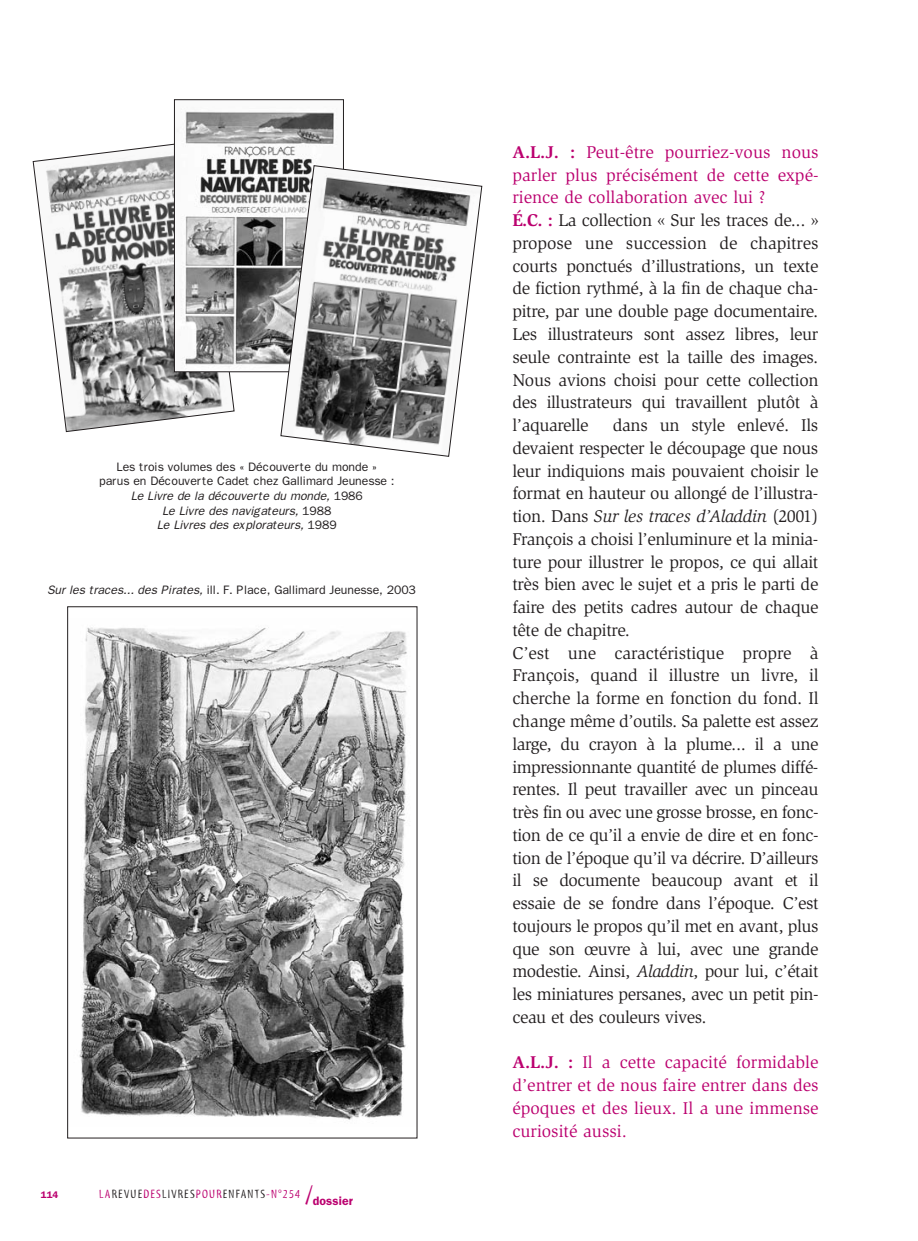
<style>
.page{position:relative;width:918px;height:1241px;background:#fff}
.page>*{position:absolute;margin:0;border:0;box-sizing:border-box;transform-origin:0 0}
.t1{font:17.5px/22.8px "Slimbach";letter-spacing:-.02em;color:#231f20}
.t2{font:17.5px/22.8px "Slimbach";color:#bb016f;text-align:justify}
.t3{font:12.25px/14.7px "Franklin Gothic";letter-spacing:-.005em;color:#231f20;text-align:center}
.t4{font:12.25px "Myriad Tilt";letter-spacing:.1em;color:#231f20}
.t5{font:600 9.62px "Franklin Gothic";color:#bb016f}
.s1{font-style:italic}
.s2{color:#bb016f}
.s3{font-size:26.25px;color:#bb016f}
.s4{font-family:"Franklin Gothic";font-weight:600;color:#bb016f}
.s5{font-weight:700;color:#bb016f}
.s6{font-weight:700}
</style>
<div class="page">
<svg style="left:32px;top:143px;width:203px;height:289px"></svg>
<img style="left:176px;top:111px;width:158px;height:259px">
<div style="left:174px;top:99px;width:170px;height:273px;border:1px solid #231f20"></div>
<svg style="left:280px;top:165px;width:203px;height:292px"></svg>
<img style="left:79px;top:627px;width:328px;height:493px">
<p class="t3" style="left:99px;top:459px;width:297px">Les trois volumes des « Découverte du monde »<br>parus en Découverte Cadet chez Gallimard Jeunesse :<br><span class="s1">Le Livre de la découverte du monde,</span> 1986<br><span class="s1">Le Livre des navigateurs,</span> 1988<br><span class="s1">Le Livres des explorateurs,</span> 1989</p>
<p class="t3" style="left:47px;top:582px;width:370px"><span class="s1">Sur les traces... des Pirates,</span> ill. F. Place, Gallimard Jeunesse, 2003</p>
<p class="t5" style="left:41px;top:1188px;width:19px">114</p>
<p class="t4" style="left:99px;top:1188px;width:255px"><span class="s2">LA</span>REVUE<span class="s2">DES</span>LIVRES<span class="s2">POUR</span>ENFANTS<span class="s2">-N°254</span> <span class="s3">/</span><span class="s4">dossier</span></p>
<p class="t1" style="left:512px;top:142px;width:308px"><span class="s5">A.L.J. :</span> <span class="s2">Peut-être pourriez-vous nous parler plus précisément de cette expé&shy;rience de collaboration avec lui ?<br></span><span class="s5">É.C. :</span> La collection « Sur les traces de... » propose une succession de chapitres courts ponctués d’illustrations, un texte de fiction rythmé, à la fin de chaque cha&shy;pitre, par une double page documentaire.<br>Les illustrateurs sont assez libres, leur seule contrainte est la taille des images.<br>Nous avions choisi pour cette collection des illustrateurs qui travaillent plutôt à l’aquarelle</p>
<p class="t1" style="left:512px;top:415px;width:308px;text-indent:101px">dans un style enlevé. Ils devaient respecter le découpage que nous leur indiquions mais pouvaient choisir le format en hauteur ou allongé de l’illustra&shy;tion. Dans <span class="s1">Sur les traces d’Aladdin</span> (2001)<br>François a choisi l’enluminure et la minia&shy;ture pour illustrer le propos, ce qui allait très bien avec le sujet et a pris le parti de faire des petits cadres autour de chaque tête de chapitre.<br>C’est une caractéristique propre à François, quand il illustre un livre, il cherche la forme en fonction du fond. Il change même d’outils. Sa palette est assez large, du crayon à la plume... il a une impressionnante quantité de plumes diffé&shy;rentes. Il peut travailler avec un pinceau très fin ou avec une grosse brosse, en fonc&shy;tion de ce qu’il a envie de dire et en fonc&shy;tion de l’époque qu’il va décrire. D’ailleurs il se documente beaucoup avant et il essaie de se fondre dans l’époque. C’est toujours le propos qu’il met en avant, plus que son œuvre à lui, avec une grande modestie. Ainsi, <span class="s1">Aladdin</span>, pour lui, c’était les miniatures persanes, avec un petit pin&shy;ceau et des couleurs vives.</p>
<p class="t2" style="left:512px;top:1052px;width:308px"><span class="s6">A.L.J. :</span> Il a cette capacité formidable d’entrer et de nous faire entrer dans des époques et des lieux. Il a une immense curiosité aussi.</p>
</div>
